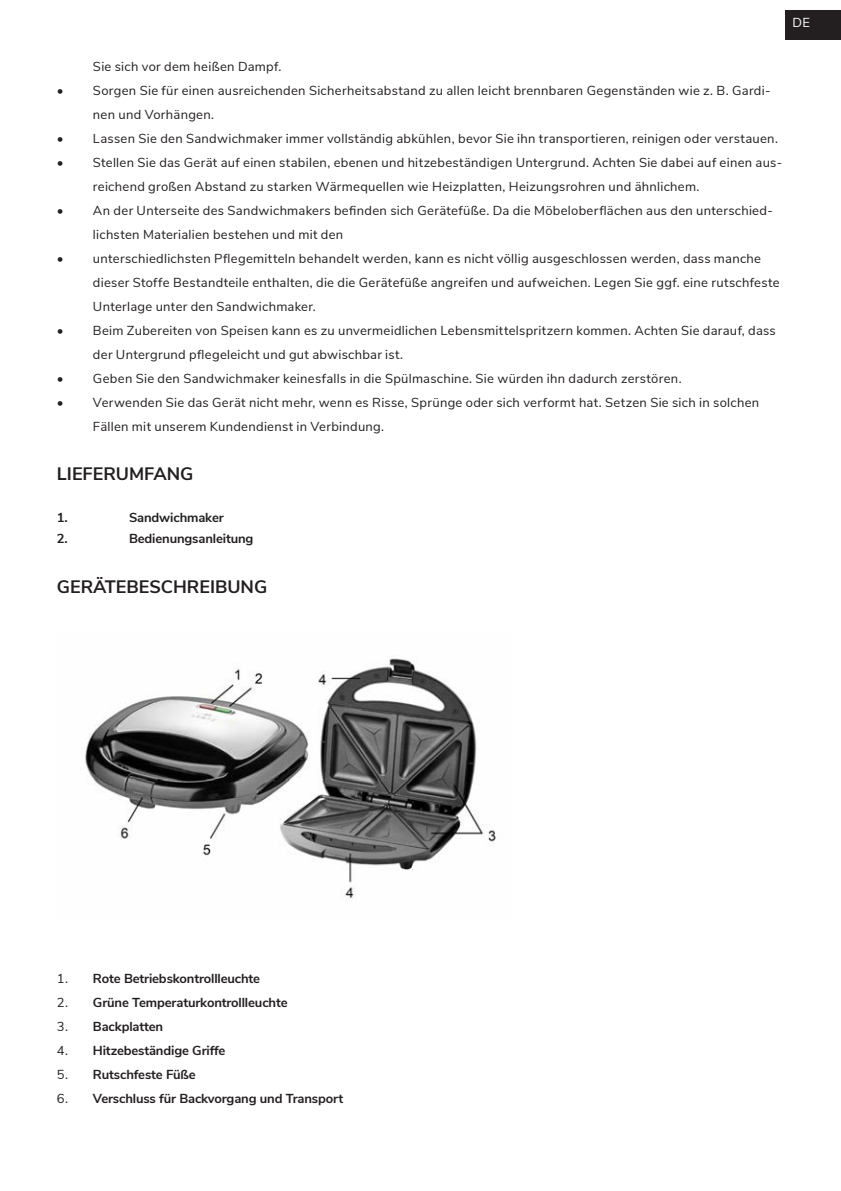
<style>
.page{position:relative;width:841px;height:1191px;background:#fff}
.page>*{position:absolute;margin:0;border:0;box-sizing:border-box;transform-origin:0 0}
.t1{font:700 18px "Nunito Sans";color:#231f20}
.t2{font:13px/24px "Nunito Sans";letter-spacing:.02em;color:#231f20}
.t3{font:700 13px "Nunito Sans";letter-spacing:-.01em;color:#231f20}
.t4{font:13px "Nunito Sans";color:#fff}
.s1{font-weight:400}
</style>
<div class="page">
<div style="left:784px;top:10px;width:56px;height:29px;background:#231f20"></div>
<img style="left:85px;top:656px;width:411px;height:242px">
<p class="t4" style="left:792px;top:13px;width:19px">DE</p>
<p class="t2" style="left:93px;top:54px;width:190px">Sie sich vor dem heißen Dampf.</p>
<p class="t2" style="left:93px;top:78px;width:678px;text-indent:-36px">• Sorgen Sie für einen ausreichenden Sicherheitsabstand zu allen leicht brennbaren Gegenständen wie z. B. Gardi&shy;nen und Vorhängen.</p>
<p class="t2" style="left:57px;top:126px;width:722px">• Lassen Sie den Sandwichmaker immer vollständig abkühlen, bevor Sie ihn transportieren, reinigen oder verstauen.</p>
<p class="t2" style="left:93px;top:150px;width:690px;text-indent:-36px">• Stellen Sie das Gerät auf einen stabilen, ebenen und hitzebeständigen Untergrund. Achten Sie dabei auf einen aus&shy;reichend großen Abstand zu starken Wärmequellen wie Heizplatten, Heizungsrohren und ähnlichem.</p>
<p class="t2" style="left:93px;top:198px;width:681px;text-indent:-36px">• An der Unterseite des Sandwichmakers befinden sich Gerätefüße. Da die Möbeloberflächen aus den unterschied&shy;lichsten Materialien bestehen und mit den</p>
<p class="t2" style="left:93px;top:246px;width:688px;text-indent:-36px">• unterschiedlichsten Pflegemitteln behandelt werden, kann es nicht völlig ausgeschlossen werden, dass manche dieser Stoffe Bestandteile enthalten, die die Gerätefüße angreifen und aufweichen. Legen Sie ggf. eine rutschfeste<br>Unterlage unter den Sandwichmaker.</p>
<p class="t2" style="left:93px;top:318px;width:684px;text-indent:-36px">• Beim Zubereiten von Speisen kann es zu unvermeidlichen Lebensmittelspritzern kommen. Achten Sie darauf, dass der Untergrund pflegeleicht und gut abwischbar ist.</p>
<p class="t2" style="left:57px;top:366px;width:626px">• Geben Sie den Sandwichmaker keinesfalls in die Spülmaschine. Sie würden ihn dadurch zerstören.</p>
<p class="t2" style="left:93px;top:390px;width:667px;text-indent:-36px">• Verwenden Sie das Gerät nicht mehr, wenn es Risse, Sprünge oder sich verformt hat. Setzen Sie sich in solchen<br>Fällen mit unserem Kundendienst in Verbindung.</p>
<h1 class="t1" style="left:57px;top:461px;width:138px">LIEFERUMFANG</h1>
<p class="t3" style="left:57px;top:508px;width:12px">1.</p>
<p class="t3" style="left:129px;top:508px;width:96px">Sandwichmaker</p>
<p class="t3" style="left:57px;top:529px;width:12px">2.</p>
<p class="t3" style="left:129px;top:529px;width:126px">Bedienungsanleitung</p>
<h1 class="t1" style="left:57px;top:574px;width:212px">GERÄTEBESCHREIBUNG</h1>
<p class="t3" style="left:57px;top:969px;width:205px"><span class="s1">1.</span> Rote Betriebskontrollleuchte</p>
<p class="t3" style="left:57px;top:993px;width:232px"><span class="s1">2.</span> Grüne Temperaturkontrollleuchte</p>
<p class="t3" style="left:57px;top:1017px;width:108px"><span class="s1">3.</span> Backplatten</p>
<p class="t3" style="left:57px;top:1041px;width:170px"><span class="s1">4.</span> Hitzebeständige Griffe</p>
<p class="t3" style="left:57px;top:1065px;width:140px"><span class="s1">5.</span> Rutschfeste Füße</p>
<p class="t3" style="left:57px;top:1089px;width:288px"><span class="s1">6.</span> Verschluss für Backvorgang und Transport</p>
</div>
